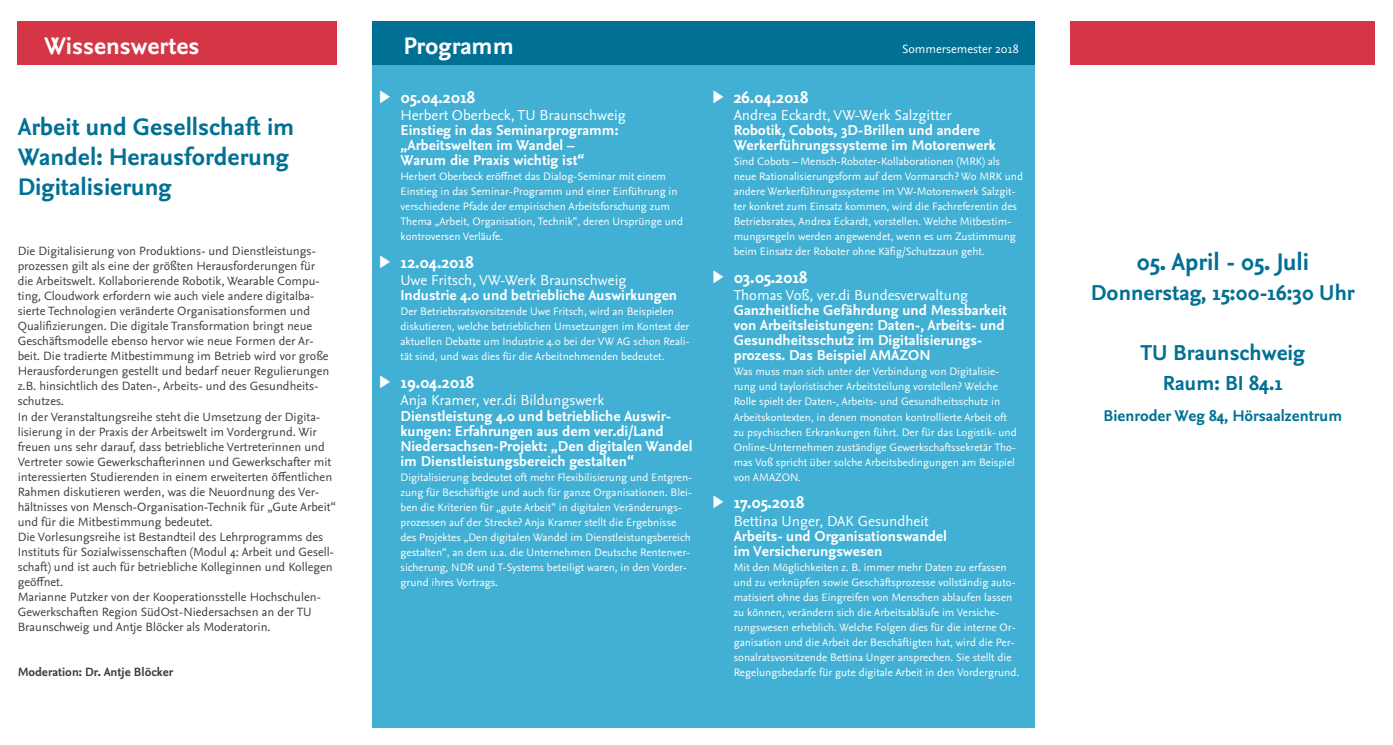
<style>
.page{position:relative;width:1393px;height:745px;background:#fff}
.page>*{position:absolute;margin:0;border:0;box-sizing:border-box;transform-origin:0 0}
.t1{font:700 25px/30px "Nexus Sans Pro";color:#007094}
.t2{font:700 25px "Nexus Sans Pro";color:#fff}
.t3{font:700 22.5px "Nexus Sans Pro";color:#007094}
.t4{font:700 21.25px "Nexus Sans Pro";color:#007094}
.t5{font:700 17.5px "Nexus Sans Pro";color:#fff}
.t6{font:700 16.25px "Nexus Sans Pro";color:#007094}
.t7{font:700 15px/15px "Nexus Sans Pro";color:#fff}
.t8{font:15px "Nexus Sans Pro";color:#fff}
.t9{font:12.5px/15px "Nexus Sans Pro";color:#413c38}
.t10{font:700 12.5px "Nexus Sans Pro";color:#413c38}
.t11{font:12.5px "Nexus Sans Pro";color:#fff}
.t12{font:11.25px/15px "Nexus Sans Pro";color:#fff}
</style>
<div class="page">
<div style="left:372px;top:65px;width:663px;height:661px;background:#41b0d4"></div>
<div style="left:372px;top:21px;width:663px;height:44px;background:#007094"></div>
<div style="left:1070px;top:21px;width:305px;height:44px;background:#d43646"></div>
<div style="left:18px;top:21px;width:319px;height:44px;background:#d43646"></div>
<h1 class="t2" style="left:44px;top:27px;width:157px">Wissenswertes</h1>
<h1 class="t1" style="left:18px;top:111px;width:278px">Arbeit und Gesellschaft im<br>Wandel: Herausforderung<br>Digitalisierung</h1>
<p class="t9" style="left:18px;top:243px;width:320px">Die Digitalisierung von Produktions- und Dienstleistungs&shy;prozessen gilt als eine der größten Herausforderungen für<br>die Arbeitswelt. Kollaborierende Robotik, Wearable Compu&shy;ting, Cloudwork erfordern wie auch viele andere digitalba&shy;sierte Technologien veränderte Organisationsformen und Qualifizierungen. Die digitale Transformation bringt neue Geschäftsmodelle ebenso hervor wie neue Formen der Ar&shy;beit. Die tradierte Mitbestimmung im Betrieb wird vor große Herausforderungen gestellt und bedarf neuer Regulierungen z.B. hinsichtlich des Daten-, Arbeits- und des Gesundheits&shy;schutzes.<br>In der Veranstaltungsreihe steht die Umsetzung der Digita&shy;lisierung in der Praxis der Arbeitswelt im Vordergrund. Wir freuen uns sehr darauf, dass betriebliche Vertreterinnen und Vertreter sowie Gewerkschafterinnen und Gewerkschafter mit interessierten Studierenden in einem erweiterten öffentlichen Rahmen diskutieren werden, was die Neuordnung des Ver&shy;hältnisses von Mensch-Organisation-Technik für „Gute Arbeit“ und für die Mitbestimmung bedeutet.<br>Die Vorlesungsreihe ist Bestandteil des Lehrprogramms des Instituts für Sozialwissenschaften (Modul 4: Arbeit und Gesell&shy;schaft) und ist auch für betriebliche Kolleginnen und Kollegen geöffnet.<br>Marianne Putzker von der Kooperationsstelle Hochschulen-Gewerkschaften Region SüdOst-Niedersachsen an der TU Braunschweig und Antje Blöcker als Moderatorin.</p>
<p class="t10" style="left:18px;top:662px;width:157px">Moderation: Dr. Antje Blöcker</p>
<h1 class="t2" style="left:403px;top:27px;width:112px">Programm</h1>
<h3 class="t5" style="left:400px;top:84px;width:76px">05.04.2018</h3>
<h3 class="t8" style="left:400px;top:104px;width:227px">Herbert Oberbeck, TU Braunschweig</h3>
<h3 class="t7" style="left:400px;top:122px;width:219px">Einstieg in das Seminarprogramm: „Arbeitswelten im Wandel –<br>Warum die Praxis wichtig ist“</h3>
<p class="t12" style="left:400px;top:168px;width:284px">Herbert Oberbeck eröffnet das Dialog-Seminar mit einem Einstieg in das Seminar-Programm und einer Einführung in verschiedene Pfade der empirischen Arbeitsforschung zum Thema „Arbeit, Organisation, Technik“, deren Ursprünge und kontroversen Verläufe.</p>
<h3 class="t5" style="left:400px;top:249px;width:75px">12.04.2018</h3>
<h3 class="t8" style="left:400px;top:269px;width:227px">Uwe Fritsch, VW-Werk Braunschweig</h3>
<h3 class="t7" style="left:400px;top:287px;width:278px">Industrie 4.0 und betriebliche Auswirkungen</h3>
<p class="t12" style="left:400px;top:303px;width:290px">Der Betriebsratsvorsitzende Uwe Fritsch, wird an Beispielen diskutieren, welche betrieblichen Umsetzungen im Kontext der aktuellen Debatte um Industrie 4.0 bei der VW AG schon Reali&shy;tät sind, und was dies für die Arbeitnehmenden bedeutet.</p>
<h3 class="t5" style="left:400px;top:369px;width:75px">19.04.2018</h3>
<h3 class="t8" style="left:400px;top:389px;width:205px">Anja Kramer, ver.di Bildungswerk</h3>
<h3 class="t7" style="left:400px;top:407px;width:294px">Dienstleistung 4.0 und betriebliche Auswir&shy;kungen: Erfahrungen aus dem ver.di/Land Niedersachsen-Projekt: „Den digitalen Wandel im Dienstleistungsbereich gestalten“</h3>
<p class="t12" style="left:400px;top:468px;width:293px">Digitalisierung bedeutet oft mehr Flexibilisierung und Entgren&shy;zung für Beschäftigte und auch für ganze Organisationen. Blei&shy;ben die Kriterien für „gute Arbeit“ in digitalen Veränderungs&shy;prozessen auf der Strecke? Anja Kramer stellt die Ergebnisse des Projektes „Den digitalen Wandel im Dienstleistungsbereich gestalten“, an dem u.a. die Unternehmen Deutsche Rentenver&shy;sicherung, NDR und T-Systems beteiligt waren, in den Vorder&shy;grund ihres Vortrags.</p>
<p class="t11" style="left:902px;top:40px;width:118px">Sommersemester 2018</p>
<h3 class="t5" style="left:733px;top:84px;width:76px">26.04.2018</h3>
<h3 class="t8" style="left:733px;top:104px;width:219px">Andrea Eckardt, VW-Werk Salzgitter</h3>
<h3 class="t7" style="left:733px;top:122px;width:263px">Robotik, Cobots, 3D-Brillen und andere<br>Werkerführungssysteme im Motorenwerk</h3>
<p class="t12" style="left:733px;top:153px;width:291px">Sind Cobots – Mensch-Roboter-Kollaborationen (MRK) als neue Rationalisierungsform auf dem Vormarsch? Wo MRK und andere Werkerführungssysteme im VW-Motorenwerk Salzgit&shy;ter konkret zum Einsatz kommen, wird die Fachreferentin des Betriebsrates, Andrea Eckardt, vorstellen. Welche Mitbestim&shy;mungsregeln werden angewendet, wenn es um Zustimmung beim Einsatz der Roboter ohne Käfig/Schutzzaun geht.</p>
<h3 class="t5" style="left:733px;top:264px;width:76px">03.05.2018</h3>
<h3 class="t8" style="left:733px;top:284px;width:236px">Thomas Voß, ver.di Bundesverwaltung</h3>
<h3 class="t7" style="left:733px;top:302px;width:275px">Ganzheitliche Gefährdung und Messbarkeit von Arbeitsleistungen: Daten-, Arbeits- und Gesundheitsschutz im Digitalisierungs&shy;prozess. Das Beispiel AMAZON</h3>
<p class="t12" style="left:733px;top:363px;width:284px">Was muss man sich unter der Verbindung von Digitalisie&shy;rung und tayloristischer Arbeitsteilung vorstellen? Welche Rolle spielt der Daten-, Arbeits- und Gesundheitsschutz in Arbeitskontexten, in denen monoton kontrollierte Arbeit oft zu psychischen Erkrankungen führt. Der für das Logistik- und Online-Unternehmen zuständige Gewerkschaftssekretär Tho&shy;mas Voß spricht über solche Arbeitsbedingungen am Beispiel von AMAZON.</p>
<h3 class="t5" style="left:733px;top:489px;width:72px">17.05.2018</h3>
<h3 class="t8" style="left:733px;top:509px;width:197px">Bettina Unger, DAK Gesundheit</h3>
<h3 class="t7" style="left:733px;top:527px;width:215px">Arbeits- und Organisationswandel im Versicherungswesen</h3>
<p class="t12" style="left:733px;top:558px;width:287px">Mit den Möglichkeiten z. B. immer mehr Daten zu erfassen und zu verknüpfen sowie Geschäftsprozesse vollständig auto&shy;matisiert ohne das Eingreifen von Menschen ablaufen lassen zu können, verändern sich die Arbeitsabläufe im Versiche&shy;rungswesen erheblich. Welche Folgen dies für die interne Or&shy;ganisation und die Arbeit der Beschäftigten hat, wird die Per&shy;sonalratsvorsitzende Bettina Unger ansprechen. Sie stellt die Regelungsbedarfe für gute digitale Arbeit in den Vordergrund.</p>
<h1 class="t1" style="left:1136px;top:246px;width:174px">05. April - 05. Juli</h1>
<h2 class="t3" style="left:1091px;top:276px;width:265px">Donnerstag, 15:00-16:30 Uhr</h2>
<h2 class="t3" style="left:1140px;top:336px;width:166px">TU Braunschweig</h2>
<h3 class="t4" style="left:1163px;top:367px;width:121px">Raum: BI 84.1</h3>
<h3 class="t6" style="left:1103px;top:402px;width:240px">Bienroder Weg 84, Hörsaalzentrum</h3>
</div>
